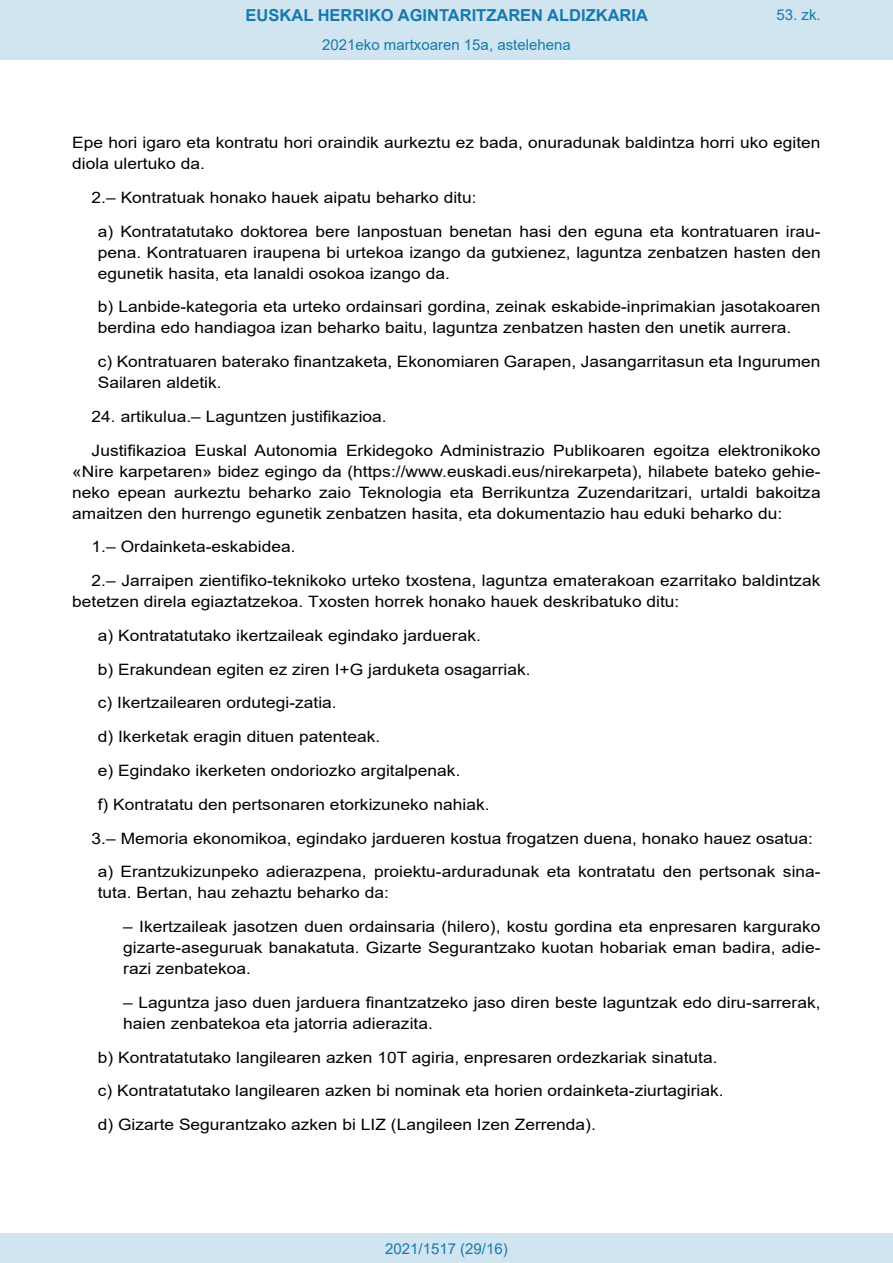
<style>
.page{position:relative;width:893px;height:1263px;background:#fff}
.page>*{position:absolute;margin:0;border:0;box-sizing:border-box;transform-origin:0 0}
.t1{font:700 16.5px "Arial";color:#1879ad}
.BOPVDetalle1{font:15.6px/21px "Arial";color:#000;scale:1.11 1}
.BOPVDetalle{font:15.6px/21px "Arial";color:#000;scale:1.11 1}
.BOPVDetalle2{font:15.6px/21px "Arial";color:#000;text-align:justify;scale:1.11 1}
.Paginacion_Centro{font:15px "Arial";color:#1879ad}
</style>
<div class="page">
<div style="left:0;top:0;width:893px;height:60px;background:#d0e5f0"></div>
<div style="left:0;top:1233px;width:893px;height:30px;background:#d0e5f0"></div>
<p class="t1" style="left:246px;top:3px;width:404px">EUSKAL HERRIKO AGINTARITZAREN ALDIZKARIA</p>
<p class="Paginacion_Centro" style="left:322px;top:35px;width:250px">2021eko martxoaren 15a, astelehena</p>
<p class="Paginacion_Centro" style="left:776px;top:5px;width:46px">53. zk.</p>
<p class="BOPVDetalle" style="left:72px;top:132px;width:676px">Epe hori igaro eta kontratu hori oraindik aurkeztu ez bada, onuradunak baldintza horri uko egiten diola ulertuko da.</p>
<p class="BOPVDetalle" style="left:92px;top:187px;width:348px">2.– Kontratuak honako hauek aipatu beharko ditu:</p>
<p class="BOPVDetalle1" style="left:98px;top:221px;width:653px;text-align:justify">a) Kontratatutako doktorea bere lanpostuan benetan hasi den eguna eta kontratuaren irau&shy;pena. Kontratuaren iraupena bi urtekoa izango da gutxienez, laguntza zenbatzen hasten den egunetik hasita, eta lanaldi osokoa izango da.</p>
<p class="BOPVDetalle1" style="left:98px;top:296px;width:653px">b) Lanbide-kategoria eta urteko ordainsari gordina, zeinak eskabide-inprimakian jasotakoaren berdina edo handiagoa izan beharko baitu, laguntza zenbatzen hasten den unetik aurrera.</p>
<p class="BOPVDetalle1" style="left:98px;top:351px;width:653px">c) Kontratuaren baterako finantzaketa, Ekonomiaren Garapen, Jasangarritasun eta Ingurumen<br>Sailaren aldetik.</p>
<p class="BOPVDetalle" style="left:92px;top:406px;width:267px">24. artikulua.– Laguntzen justifikazioa.</p>
<p class="BOPVDetalle" style="left:72px;top:440px;width:676px;text-align:justify;text-indent:19px">Justifikazioa Euskal Autonomia Erkidegoko Administrazio Publikoaren egoitza elektronikoko «Nire karpetaren» bidez egingo da (https://www.euskadi.eus/nirekarpeta), hilabete bateko gehie&shy;neko epean aurkeztu beharko zaio Teknologia eta Berrikuntza Zuzendaritzari, urtaldi bakoitza amaitzen den hurrengo egunetik zenbatzen hasita, eta dokumentazio hau eduki beharko du:</p>
<p class="BOPVDetalle" style="left:92px;top:536px;width:185px">1.– Ordainketa-eskabidea.</p>
<p class="BOPVDetalle" style="left:72px;top:570px;width:676px;text-indent:19px">2.– Jarraipen zientifiko-teknikoko urteko txostena, laguntza ematerakoan ezarritako baldintzak betetzen direla egiaztatzekoa. Txosten horrek honako hauek deskribatuko ditu:</p>
<p class="BOPVDetalle1" style="left:98px;top:625px;width:347px">a) Kontratatutako ikertzaileak egindako jarduerak.</p>
<p class="BOPVDetalle1" style="left:98px;top:659px;width:391px">b) Erakundean egiten ez ziren I+G jarduketa osagarriak.</p>
<p class="BOPVDetalle1" style="left:98px;top:692px;width:217px">c) Ikertzailearen ordutegi-zatia.</p>
<p class="BOPVDetalle1" style="left:98px;top:726px;width:256px">d) Ikerketak eragin dituen patenteak.</p>
<p class="BOPVDetalle1" style="left:98px;top:760px;width:328px">e) Egindako ikerketen ondoriozko argitalpenak.</p>
<p class="BOPVDetalle1" style="left:98px;top:794px;width:354px">f) Kontratatu den pertsonaren etorkizuneko nahiak.</p>
<p class="BOPVDetalle" style="left:92px;top:827px;width:651px">3.– Memoria ekonomikoa, egindako jardueren kostua frogatzen duena, honako hauez osatua:</p>
<p class="BOPVDetalle1" style="left:98px;top:861px;width:653px">a) Erantzukizunpeko adierazpena, proiektu-arduradunak eta kontratatu den pertsonak sina&shy;tuta. Bertan, hau zehaztu beharko da:</p>
<p class="BOPVDetalle2" style="left:123px;top:916px;width:630px">– Ikertzaileak jasotzen duen ordainsaria (hilero), kostu gordina eta enpresaren kargurako gizarte-aseguruak banakatuta. Gizarte Segurantzako kuotan hobariak eman badira, adie&shy;razi zenbatekoa.</p>
<p class="BOPVDetalle2" style="left:123px;top:992px;width:630px">– Laguntza jaso duen jarduera finantzatzeko jaso diren beste laguntzak edo diru-sarrerak, haien zenbatekoa eta jatorria adierazita.</p>
<p class="BOPVDetalle1" style="left:98px;top:1046px;width:560px">b) Kontratatutako langilearen azken 10T agiria, enpresaren ordezkariak sinatuta.</p>
<p class="BOPVDetalle1" style="left:98px;top:1080px;width:565px">c) Kontratatutako langilearen azken bi nominak eta horien ordainketa-ziurtagiriak.</p>
<p class="BOPVDetalle1" style="left:98px;top:1114px;width:450px">d) Gizarte Segurantzako azken bi LIZ (Langileen Izen Zerrenda).</p>
<p class="Paginacion_Centro" style="left:385px;top:1238px;width:124px">2021/1517 (29/16)</p>
</div>
